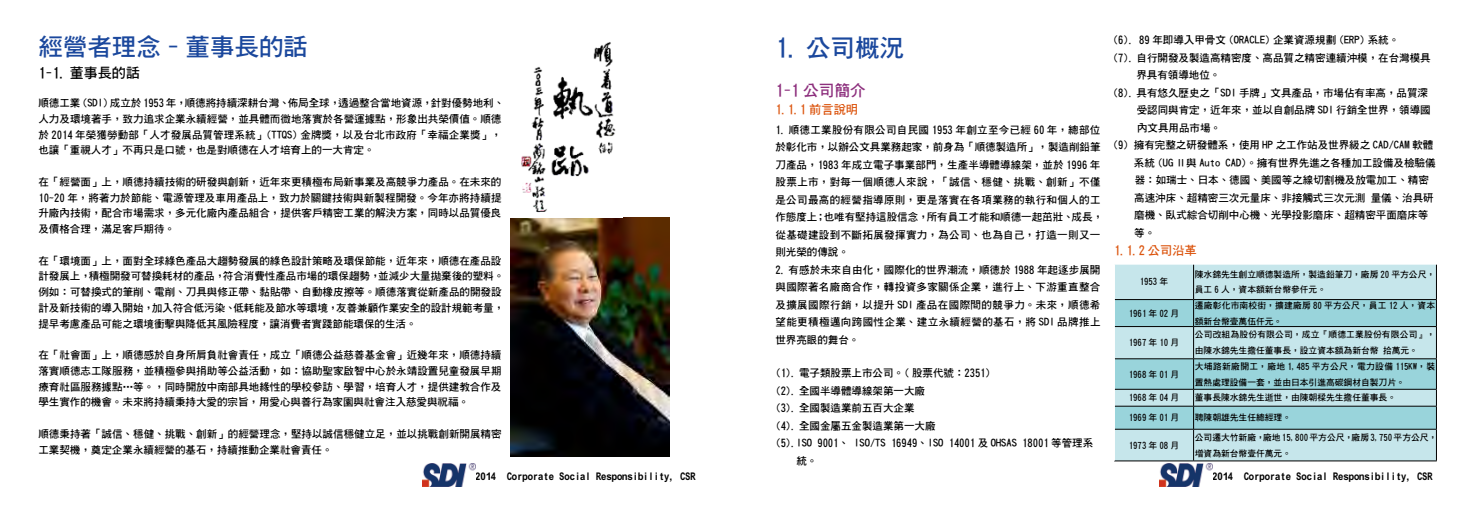
<style>
.page{position:relative;width:1474px;height:521px;background:#fff}
.page>*{position:absolute;margin:0;border:0;box-sizing:border-box;transform-origin:0 0}
.t1{font:24.5px "DF Hei W7 WIN BF";color:#1b489d}
.t2{font:15.75px "DF Hei W7 WIN BF";color:#8d2f7d}
.t3{font:14px "DF Hei W7 WIN BF";color:#000}
.t4{font:12.25px "DF Hei W7 WIN BF";color:#dc5610}
.t5{font:10.5px/15.8px "DF Hei W7 WIN BF";color:#000}
.t6{font:10.5px/17.5px "DF Hei W7 WIN BF";letter-spacing:.03em;color:#000}
.t7{font:10.5px "DF Hei XB WIN BF";color:#000}
.t8{font:8.75px/15.8px "DF Hei W7 WIN BF";color:#000}
.t9{font:8.75px/15.8px "DF Hei W7 WIN BF";letter-spacing:.025em;color:#000}
</style>
<div class="page">
<img style="left:422px;top:464px;width:53px;height:23px">
<img style="left:1159px;top:464px;width:53px;height:23px">
<img style="left:510px;top:217px;width:160px;height:239px">
<div style="left:1115px;top:327px;width:320px;height:134px;background:#c6e6eb"></div>
<hr style="left:1193px;top:327px;width:1px;height:31px;background:#000">
<hr style="left:1435px;top:327px;width:1px;height:31px;background:#000">
<hr style="left:1114px;top:326px;width:79px;height:1px;background:#000">
<hr style="left:1193px;top:326px;width:243px;height:1px;background:#000">
<hr style="left:1114px;top:358px;width:79px;height:1px;background:#000">
<hr style="left:1193px;top:358px;width:243px;height:1px;background:#000">
<hr style="left:1114px;top:429px;width:79px;height:1px;background:#000">
<hr style="left:1193px;top:429px;width:243px;height:1px;background:#000">
<hr style="left:1193px;top:429px;width:1px;height:32px;background:#000">
<hr style="left:1435px;top:429px;width:1px;height:32px;background:#000">
<hr style="left:1114px;top:461px;width:79px;height:1px;background:#000">
<hr style="left:1193px;top:461px;width:243px;height:1px;background:#000">
<svg style="left:1114px;top:264px;width:322px;height:62px;background:#b0dbe0"></svg>
<hr style="left:1114px;top:326px;width:1px;height:33px;background:#fff">
<svg style="left:1114px;top:359px;width:322px;height:70px;background:#9dcfd5"></svg>
<hr style="left:1114px;top:429px;width:1px;height:32px;background:#fff">
<img style="left:510px;top:42px;width:112px;height:176px">
<h1 class="t1" style="left:38px;top:35px;width:271px">經營者理念 - 董事長的話</h1>
<h3 class="t3" style="left:38px;top:66px;width:103px">1-1. 董事長的話</h3>
<p class="t5" style="left:38px;top:95px;width:467px">順德工業 (SDI)成立於 1953年，順德將持續深耕台灣、佈局全球，透過整合當地資源，針對優勢地利、人力及環境著手，致力追求企業永續經營，並具體而微地落實於各營運據點，形象出共榮價值。順德於 2014 年榮獲勞動部「人才發展品質管理系統」(TTQS) 金牌獎，以及台北市政府「幸福企業獎」，也讓「重視人才」不再只是口號，也是對順德在人才培育上的一大肯定。</p>
<p class="t5" style="left:38px;top:174px;width:464px;text-align:justify">在「經營面」上，順德持續技術的研發與創新，近年來更積極布局新事業及高競爭力產品。在未來的10~20 年，將著力於節能、電源管理及車用產品上，致力於關鍵技術與新製程開發。今年亦將持續提升廠內技術，配合市場需求，多元化廠內產品組合，提供客戶精密工業的解決方案，同時以品質優良及價格合理，滿足客戶期待。</p>
<p class="t5" style="left:38px;top:253px;width:467px">在「環境面」上，面對全球綠色產品大趨勢發展的綠色設計策略及環保節能，近年來，順德在產品設計發展上，積極開發可替換耗材的產品，符合消費性產品市場的環保趨勢，並減少大量拋棄後的塑料。例如：可替換式的筆削、電削、刀具與修正帶、黏貼帶、自動橡皮擦等。順德落實從新產品的開發設計及新技術的導入開始，加入符合低污染、低耗能及節水等環境，友善兼顧作業安全的設計規範考量，提早考慮產品可能之環境衝擊與降低其風險程度，讓消費者實踐節能環保的生活。</p>
<p class="t5" style="left:38px;top:347px;width:464px;text-align:justify">在「社會面」上，順德感於自身所肩負社會責任，成立「順德公益慈善基金會」近幾年來，順德持續落實順德志工隊服務，並積極參與捐助等公益活動，如：協助聖家啟智中心於永靖設置兒童發展早期療育社區服務據點…等。，同時開放中南部具地緣性的學校參訪、學習，培育人才，提供建教合作及學生實作的機會。未來將持續秉持大愛的宗旨，用愛心與善行為家園與社會注入慈愛與祝福。</p>
<p class="t5" style="left:38px;top:426px;width:464px">順德秉持著「誠信、穩健、挑戰、創新」的經營理念，堅持以誠信穩健立足，並以挑戰創新開展精密工業契機，奠定企業永續經營的基石，持續推動企業社會責任。</p>
<h1 class="t1" style="left:775px;top:35px;width:130px">1. 公司概況</h1>
<h2 class="t2" style="left:775px;top:82px;width:92px">1-1 公司簡介</h2>
<p class="t4" style="left:775px;top:103px;width:84px">1.1.1 前言說明</p>
<p class="t6" style="left:775px;top:121px;width:329px">1. 順德工業股份有限公司自民國 1953 年創立至今已經 60 年，總部位於彰化市，以辦公文具業務起家，前身為「順德製造所」，製造削鉛筆刀產品，1983 年成立電子事業部門，生產半導體導線架，並於 1996 年股票上市，對每一個順德人來說，「誠信、穩健、挑戰、創新」不僅是公司最高的經營指導原則，更是落實在各項業務的執行和個人的工作態度上；也唯有堅持這股信念，所有員工才能和順德一起茁壯、成長，從基礎建設到不斷拓展發揮實力，為公司、也為自己，打造一則又一則光榮的傳說。</p>
<p class="t5" style="left:775px;top:261px;width:326px;line-height:17.5px;text-align:justify">2. 有感於未來自由化，國際化的世界潮流，順德於 1988 年起逐步展開與國際著名廠商合作，轉投資多家關係企業，進行上、下游重直整合及擴展國際行銷，以提升 SDI 產品在國際間的競爭力。未來，順德希望能更積極邁向跨國性企業、建立永續經營的基石，將 SDI 品牌推上世界亮眼的舞台。</p>
<p class="t5" style="left:775px;top:365px;width:217px">(1). 電子類股票上市公司。( 股票代號：2351)</p>
<p class="t5" style="left:775px;top:383px;width:151px">(2). 全國半導體導線架第一大廠</p>
<p class="t5" style="left:775px;top:400px;width:141px">(3). 全國製造業前五百大企業</p>
<p class="t5" style="left:775px;top:418px;width:162px">(4). 全國金屬五金製造業第一大廠</p>
<p class="t5" style="left:775px;top:435px;width:319px">(5).ISO 9001、 ISO/TS 16949、ISO 14001 及 OHSAS 18001 等管理系</p>
<p class="t5" style="left:796px;top:453px;width:22px">統。</p>
<p class="t5" style="left:1112px;top:32px;width:288px">(6). 89 年即導入甲骨文 (ORACLE) 企業資源規劃 (ERP) 系統。</p>
<p class="t5" style="left:1112px;top:50px;width:319px">(7). 自行開發及製造高精密度、高品質之精密連續沖模，在台灣模具</p>
<p class="t5" style="left:1136px;top:67px;width:85px">界具有領導地位。</p>
<p class="t5" style="left:1112px;top:85px;width:316px">(8). 具有悠久歷史之「SDI 手牌」文具產品，市場佔有率高，品質深</p>
<p class="t5" style="left:1136px;top:102px;width:295px">受認同與肯定，近年來，並以自創品牌 SDI 行銷全世界，領導國</p>
<p class="t5" style="left:1137px;top:120px;width:85px">內文具用品市場。</p>
<p class="t5" style="left:1112px;top:137px;width:322px">(9) 擁有完整之研發體系，使用 HP 之工作站及世界級之 CAD/CAM 軟體</p>
<p class="t5" style="left:1133px;top:155px;width:303px">系統 (UG Ⅱ與 Auto CAD)。擁有世界先進之各種加工設備及檢驗儀</p>
<p class="t5" style="left:1134px;top:172px;width:295px">器：如瑞士、日本、德國、美國等之線切割機及放電加工、精密</p>
<p class="t5" style="left:1134px;top:190px;width:301px">高速沖床、超精密三次元量床、非接觸式三次元測 量儀、治具研</p>
<p class="t5" style="left:1134px;top:207px;width:295px">磨機、臥式綜合切削中心機、光學投影磨床、超精密平面磨床等</p>
<p class="t5" style="left:1134px;top:225px;width:22px">等。</p>
<p class="t4" style="left:1114px;top:245px;width:84px">1.1.2 公司沿革</p>
<p class="t8" style="left:1139px;top:274px;width:30px">1953 年</p>
<p class="t8" style="left:1194px;top:266px;width:242px">陳水錦先生創立順德製造所，製造鉛筆刀，廠房 20 平方公尺，員工 6 人，資本額新台幣參仟元。</p>
<p class="t8" style="left:1128px;top:305px;width:52px">1961 年 02 月</p>
<p class="t9" style="left:1194px;top:297px;width:242px">遷廠彰化市南校街，擴建廠房 80 平方公尺，員工 12 人，資本額新台幣壹萬伍仟元。</p>
<p class="t8" style="left:1128px;top:335px;width:52px">1967 年 10 月</p>
<p class="t8" style="left:1194px;top:327px;width:242px">公司改組為股份有限公司，成立『順德工業股份有限公司』，由陳水錦先生擔任董事長，設立資本額為新台幣参拾萬元。</p>
<p class="t8" style="left:1128px;top:366px;width:52px">1968 年 01 月</p>
<p class="t8" style="left:1194px;top:358px;width:242px">大埔路新廠開工，廠地 1,485 平方公尺，電力設備 115KW，裝置熱處理設備一套，並由日本引進高碳鋼材自製刀片。</p>
<p class="t8" style="left:1128px;top:390px;width:52px">1968 年 04 月</p>
<p class="t8" style="left:1194px;top:390px;width:203px">董事長陳水錦先生逝世，由陳朝樑先生擔任董事長。</p>
<p class="t8" style="left:1128px;top:410px;width:52px">1969 年 01 月</p>
<p class="t8" style="left:1194px;top:410px;width:98px">聘陳朝雄先生任總經理。</p>
<p class="t8" style="left:1128px;top:437px;width:52px">1973 年 08 月</p>
<p class="t8" style="left:1194px;top:429px;width:244px">公司遷大竹新廠，廠地 15,800平方公尺，廠房 3,750平方公尺，增資為新台幣壹仟萬元。</p>
<p class="t7" style="left:475px;top:472px;width:222px">2014 Corporate Social Responsibility, CSR</p>
<p class="t7" style="left:1212px;top:472px;width:222px">2014 Corporate Social Responsibility, CSR</p>
</div>
